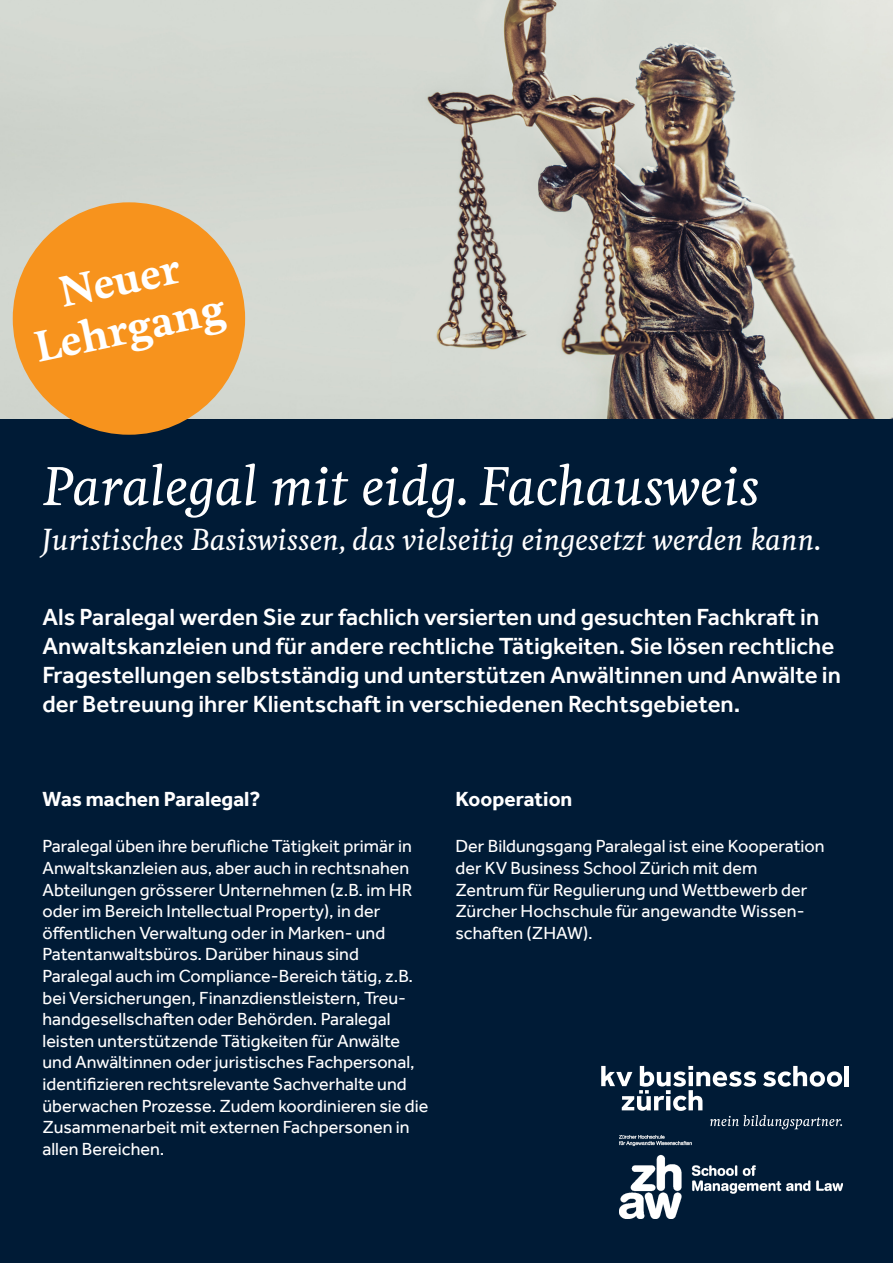
<style>
.page{position:relative;width:893px;height:1263px;background:#fff}
.page>*{position:absolute;margin:0;border:0;box-sizing:border-box;transform-origin:0 0}
.t1{font:italic 500 51px "Feijoa";color:#fff}
.t2{font:700 40.5px "Feijoa";color:#fff}
.t3{font:italic 500 28.5px "Feijoa";color:#fff}
.t4{font:500 24px/28.8px "Effra";color:#fff}
.t5{font:700 21px "Effra";color:#fff}
.t6{font:18px/21.6px "Effra";color:#fff}
</style>
<div class="page">
<div style="left:0;top:419px;width:893px;height:844px;background:#001b36"></div>
<hr style="left:845px;top:1066px;width:3px;height:20px;background:#fff">
<svg style="left:601px;top:1066px;width:241px;height:63px;background:#33495e"></svg>
<img style="left:0;top:0;width:893px;height:419px">
<div style="left:13px;top:202px;width:232px;height:233px;background:#f7931d;border-radius:50%"></div>
<img style="left:620px;top:1136px;width:223px;height:83px">
<p class="t2" style="left:55px;top:265px;width:123px;rotate:-12deg">Neuer</p>
<p class="t2" style="left:30px;top:320px;width:194px;rotate:-12deg">Lehrgang</p>
<p class="t1" style="left:43px;top:454px;width:718px">Paralegal mit eidg. Fachausweis</p>
<p class="t3" style="left:43px;top:521px;width:779px">Juristisches Basiswissen, das vielseitig eingesetzt werden kann.</p>
<p class="t4" style="left:43px;top:602px;width:800px">Als Paralegal werden Sie zur fachlich versierten und gesuchten Fachkraft in Anwaltskanzleien und für andere rechtliche Tätigkeiten. Sie lösen rechtliche Fragestellungen selbstständig und unterstützen Anwältinnen und Anwälte in der Betreuung ihrer Klientschaft in verschiedenen Rechtsgebieten.</p>
<p class="t5" style="left:43px;top:786px;width:219px">Was machen Paralegal?</p>
<p class="t6" style="left:43px;top:835px;width:371px">Paralegal üben ihre berufliche Tätigkeit primär in Anwaltskanzleien aus, aber auch in rechtsnahen Abteilungen grösserer Unternehmen (z.B. im HR oder im Bereich Intellectual Property), in der</p>
<p class="t6" style="left:43px;top:922px;width:344px">öffentlichen Verwaltung oder in Marken- und</p>
<p class="t6" style="left:43px;top:943px;width:318px">Patentanwaltsbüros. Darüber hinaus sind</p>
<p class="t6" style="left:43px;top:965px;width:387px">Paralegal auch im Compliance-Bereich tätig, z.B. bei Versicherungen, Finanzdienstleistern, Treu&shy;handgesellschaften oder Behörden. Paralegal leisten unterstützende Tätigkeiten für Anwälte und Anwältinnen oder juristisches Fachpersonal, identifizieren rechtsrelevante Sachverhalte und überwachen Prozesse. Zudem koordinieren sie die Zusammenarbeit mit externen Fachpersonen in allen Bereichen.</p>
<p class="t5" style="left:455px;top:786px;width:118px">Kooperation</p>
<p class="t6" style="left:455px;top:835px;width:371px">Der Bildungsgang Paralegal ist eine Kooperation der KV Business School Zürich mit dem Zentrum für Regulierung und Wettbewerb der Zürcher Hochschule für angewandte Wissen&shy;schaften (ZHAW).</p>
</div>
